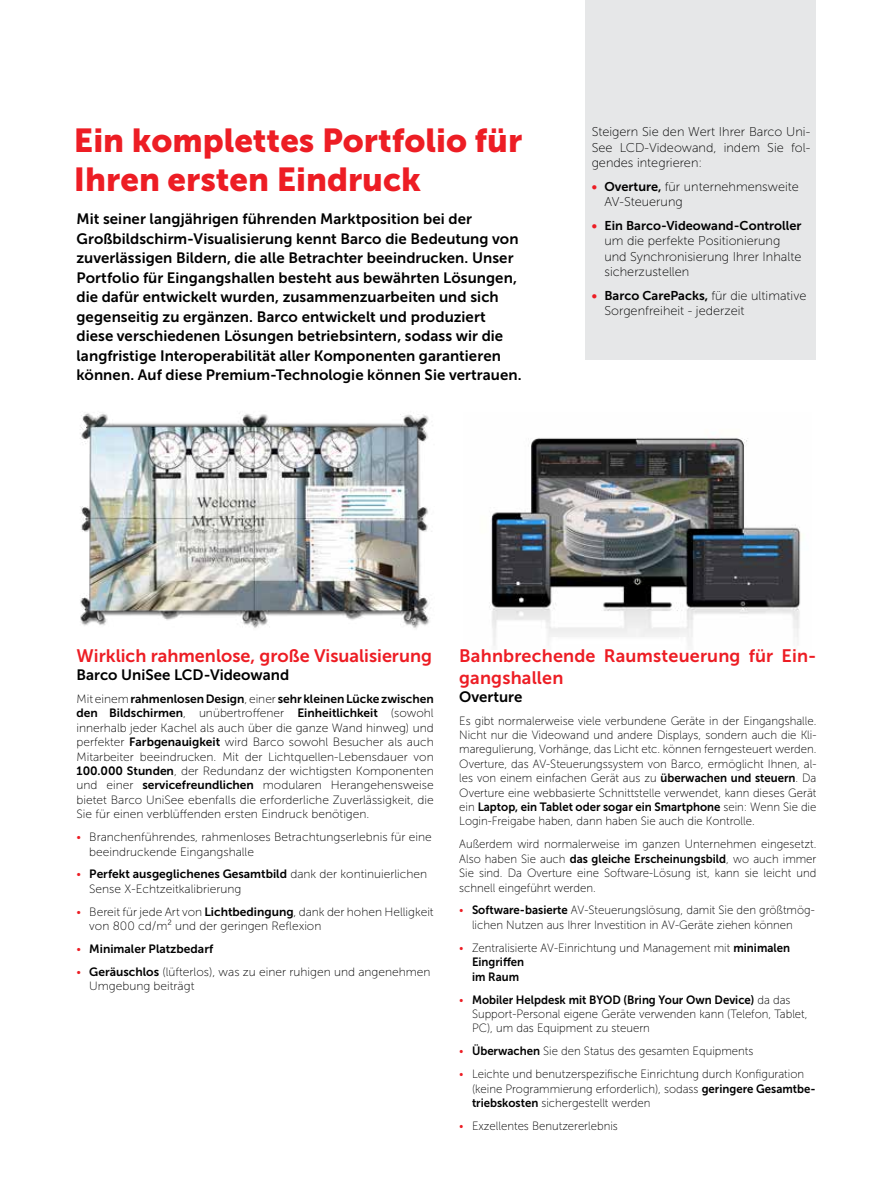
<style>
.page{position:relative;width:893px;height:1187px;background:#fff}
.page>*{position:absolute;margin:0;border:0;box-sizing:border-box;transform-origin:0 0}
.t1{font:33px/39.6px "Museo Sans 900";color:#ed1d24}
.t2{font:18px/21.6px "Museo Sans 700";letter-spacing:.01em;color:#ed1d24}
.t3{font:15px/19.5px "Museo Sans 700";letter-spacing:.005em;color:#000}
.t4{font:12.75px/15.3px "Museo Sans 100";color:#000}
.t5{font:12.75px "Museo Sans 700";color:#000}
.t6{font:12px/14.4px "Museo Sans 100";color:#000;scale:.95 1}
.t7{font:12px/14.4px "Museo Sans 100";color:#000}
.t8{font:12px/14.4px "Museo Sans 700";color:#000}
.t9{font:12px/14.4px "Museo Sans 700";color:#000;scale:.95 1}
.s1{font-family:"Museo Sans 700";color:#ed1d24}
.s2{font-family:"Museo Sans 700"}
.s3{color:#ed1d24}
.s4{font-family:"Museo Sans 100"}
.s5{font-family:"Museo Sans 100";color:#ed1d24}
</style>
<div class="page">
<img style="left:80px;top:413px;width:352px;height:216px">
<img style="left:489px;top:437px;width:312px;height:209px">
<div style="left:585px;top:0;width:231px;height:359px;background:#e6e7e8"></div>
<h1 class="t1" style="left:74px;top:120px;width:450px">Ein komplettes Portfolio für<br>Ihren ersten Eindruck</h1>
<p class="t4" style="left:592px;top:124px;width:220px;text-align:justify">Steigern Sie den Wert Ihrer Barco Uni-See LCD-Videowand, indem Sie fol&shy;gendes integrieren:</p>
<p class="t4" style="left:604px;top:179px;width:196px;text-indent:-13px"><span class="s1">•</span> <span class="s2">Overture,</span> für unternehmensweite<br>AV-Steuerung</p>
<p class="t5" style="left:592px;top:218px;width:211px"><span class="s3">•</span> Ein Barco-Videowand-Controller</p>
<p class="t4" style="left:604px;top:233px;width:198px">um die perfekte Positionierung und Synchronisierung Ihrer Inhalte sicherzustellen</p>
<p class="t4" style="left:604px;top:288px;width:203px;text-indent:-13px"><span class="s1">•</span> <span class="s2">Barco CarePacks,</span> für die ultimative<br>Sorgenfreiheit - jederzeit</p>
<p class="t3" style="left:77px;top:209px;width:447px">Mit seiner langjährigen führenden Marktposition bei der Großbildschirm-Visualisierung kennt Barco die Bedeutung von zuverlässigen Bildern, die alle Betrachter beeindrucken. Unser Portfolio für Eingangshallen besteht aus bewährten Lösungen, die dafür entwickelt wurden, zusammenzuarbeiten und sich gegenseitig zu ergänzen. Barco entwickelt und produziert diese verschiedenen Lösungen betriebsintern, sodass wir die langfristige Interoperabilität aller Komponenten garantieren können. Auf diese Premium-Technologie können Sie vertrauen.</p>
<h2 class="t2" style="left:77px;top:645px;width:357px">Wirklich rahmenlose, große Visualisierung</h2>
<p class="t3" style="left:77px;top:665px;width:214px">Barco UniSee LCD-Videowand</p>
<p class="t8" style="left:77px;top:691px;width:359px"><span class="s4">Mit einem</span> rahmenlosen Design<span class="s4">, einer</span> sehr kleinen Lücke zwischen den Bildschirmen<span class="s4">, unübertroffener</span> Einheitlichkeit <span class="s4">(sowohl</span></p>
<p class="t7" style="left:77px;top:720px;width:359px;text-align:justify">innerhalb jeder Kachel als auch über die ganze Wand hinweg) und perfekter <span class="s2">Farbgenauigkeit</span> wird Barco sowohl Besucher als auch Mitarbeiter beeindrucken. Mit der Lichtquellen-Lebensdauer von <span class="s2">100.000 Stunden</span>, der Redundanz der wichtigsten Komponenten und einer <span class="s2">servicefreundlichen</span> modularen Herangehensweise bietet Barco UniSee ebenfalls die erforderliche Zuverlässigkeit, die Sie für einen verblüffenden ersten Eindruck benötigen.</p>
<p class="t7" style="left:89px;top:829px;width:344px;text-indent:-13px"><span class="s3">•</span> Branchenführendes, rahmenloses Betrachtungserlebnis für eine beeindruckende Eingangshalle</p>
<p class="t8" style="left:77px;top:867px;width:352px"><span class="s5">•</span> Perfekt ausgeglichenes Gesamtbild <span class="s4">dank der kontinuierlichen</span></p>
<p class="t7" style="left:89px;top:881px;width:154px">Sense X-Echtzeitkalibrierung</p>
<p class="t7" style="left:89px;top:904px;width:346px;text-indent:-13px"><span class="s3">•</span> Bereit für jede Art von <span class="s2">Lichtbedingung</span>, dank der hohen Helligkeit von 800 cd/m² und der geringen Reflexion</p>
<p class="t8" style="left:77px;top:941px;width:138px"><span class="s5">•</span> Minimaler Platzbedarf</p>
<p class="t7" style="left:89px;top:964px;width:343px;text-indent:-13px"><span class="s3">•</span> <span class="s2">Geräuschlos</span> (lüfterlos), was zu einer ruhigen und angenehmen<br>Umgebung beiträgt</p>
<h2 class="t2" style="left:459px;top:645px;width:359px">Bahnbrechende Raumsteuerung für Ein&shy;gangshallen</h2>
<p class="t3" style="left:459px;top:686px;width:65px">Overture</p>
<p class="t6" style="left:459px;top:713px;width:377px;text-align:justify">Es gibt normalerweise viele verbundene Geräte in der Eingangshalle.<br>Nicht nur die Videowand und andere Displays, sondern auch die Kli&shy;maregulierung, Vorhänge, das Licht etc. können ferngesteuert werden.<br>Overture, das AV-Steuerungssystem von Barco, ermöglicht Ihnen, al&shy;les von einem einfachen Gerät aus zu <span class="s2">überwachen und steuern</span>. Da Overture eine webbasierte Schnittstelle verwendet, kann dieses Gerät</p>
<p class="t9" style="left:459px;top:799px;width:377px"><span class="s4">ein</span> Laptop, ein Tablet oder sogar ein Smartphone <span class="s4">sein: Wenn Sie die</span></p>
<p class="t6" style="left:459px;top:809px;width:377px;line-height:23px">Login-Freigabe haben, dann haben Sie auch die Kontrolle.<br>Außerdem wird normalerweise im ganzen Unternehmen eingesetzt.</p>
<p class="t6" style="left:459px;top:851px;width:377px;text-align:justify">Also haben Sie auch <span class="s2">das gleiche Erscheinungsbild</span>, wo auch immer Sie sind. Da Overture eine Software-Lösung ist, kann sie leicht und schnell eingeführt werden.</p>
<p class="t6" style="left:472px;top:903px;width:362px;text-indent:-13px"><span class="s3">•</span> <span class="s2">Software-basierte</span> AV-Steuerungslösung, damit Sie den größtmög&shy;lichen Nutzen aus Ihrer Investition in AV-Geräte ziehen können</p>
<p class="t6" style="left:459px;top:940px;width:350px"><span class="s3">•</span> Zentralisierte AV-Einrichtung und Management mit <span class="s2">minimalen</span></p>
<p class="t9" style="left:472px;top:954px;width:56px">Eingriffen im Raum</p>
<p class="t9" style="left:459px;top:992px;width:350px"><span class="s5">•</span> Mobiler Helpdesk mit BYOD (Bring Your Own Device) <span class="s4">da das</span></p>
<p class="t6" style="left:472px;top:1006px;width:355px">Support-Personal eigene Geräte verwenden kann (Telefon, Tablet,<br>PC), um das Equipment zu steuern</p>
<p class="t6" style="left:459px;top:1043px;width:311px"><span class="s3">•</span> <span class="s2">Überwachen</span> Sie den Status des gesamten Equipments</p>
<p class="t6" style="left:472px;top:1066px;width:363px;text-indent:-13px"><span class="s3">•</span> Leichte und benutzerspezifische Einrichtung durch Konfiguration (keine Programmierung erforderlich), sodass <span class="s2">geringere Gesamtbe&shy;triebskosten</span> sichergestellt werden</p>
<p class="t6" style="left:459px;top:1118px;width:168px"><span class="s3">•</span> Exzellentes Benutzererlebnis</p>
</div>
